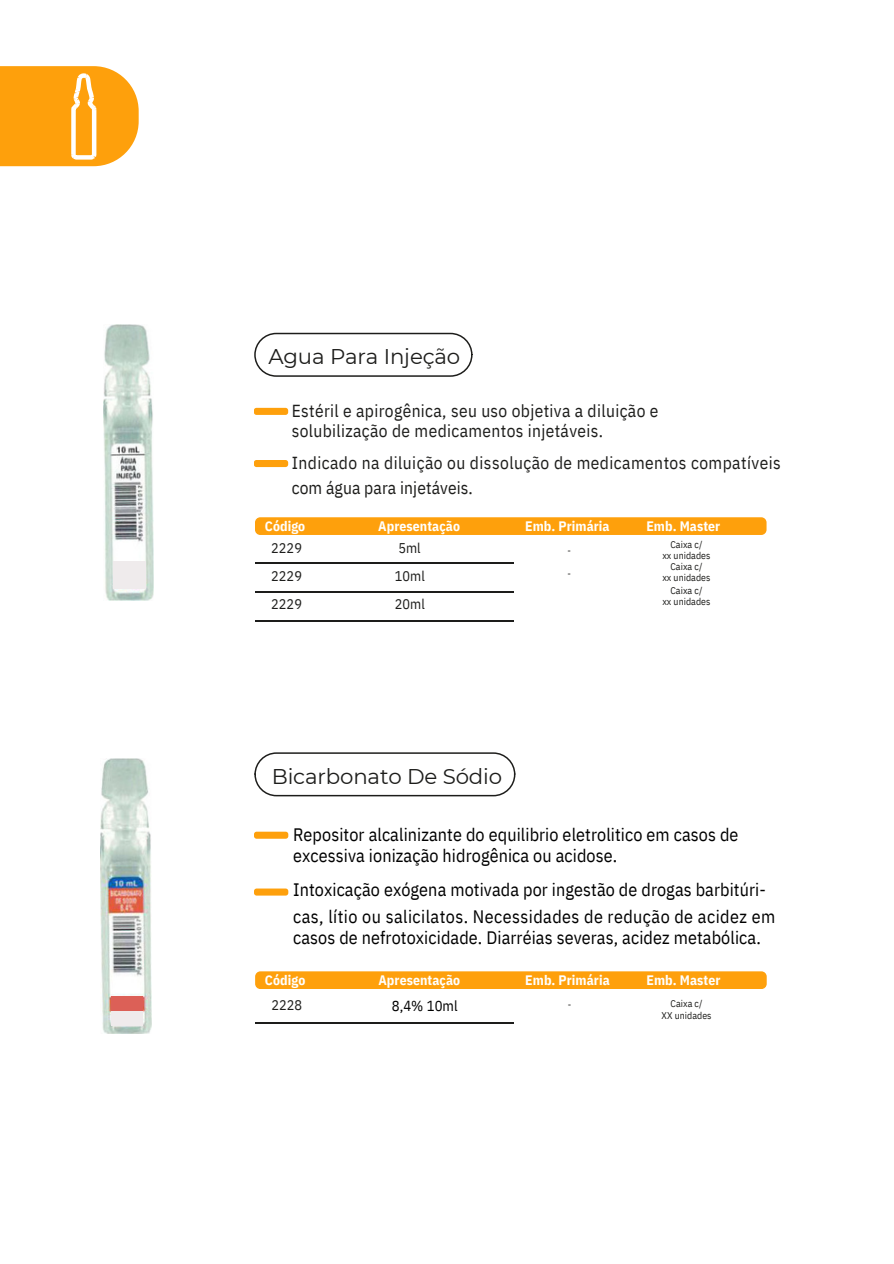
<style>
.page{position:relative;width:894px;height:1264px;background:#fff}
.page>*{position:absolute;margin:0;border:0;box-sizing:border-box;transform-origin:0 0}
.t1{font:21.3px "Montserrat";letter-spacing:-.005em;color:#1d1d1b}
.t2{font:18px/21.3px "IBM Plex Sans Cond";letter-spacing:.005em;color:#000}
.t3{font:17.4px/20.2px "IBM Plex Sans Cond";letter-spacing:.02em;color:#1d1d1b}
.t4{font:14.55px "IBM Plex Sans Cond";color:#000}
.t5{font:14.1px/28.2px "IBM Plex Sans Cond";letter-spacing:.005em;color:#1d1d1b;text-align:justify}
.t6{font:700 13.65px "IBM Plex Sans Cond";letter-spacing:.005em;color:#fff}
.t7{font:9.75px/11.2px "IBM Plex Sans Cond";letter-spacing:.005em;color:#1d1d1b;text-align:center}
</style>
<div class="page">
<div style="left:254px;top:408px;width:34px;height:7px;background:#fea00c;border-radius:3px"></div>
<div style="left:254px;top:460px;width:34px;height:7px;background:#fea00c;border-radius:3px"></div>
<div style="left:254px;top:831px;width:34px;height:7px;background:#fea00c;border-radius:3px"></div>
<div style="left:254px;top:888px;width:34px;height:7px;background:#fea00c;border-radius:3px"></div>
<svg style="left:254px;top:333px;width:218px;height:44px"></svg>
<svg style="left:254px;top:752px;width:261px;height:44px"></svg>
<div style="left:255px;top:517px;width:511px;height:18px;background:#fea00c;border-radius:5px"></div>
<div style="left:255px;top:971px;width:511px;height:18px;background:#fea00c;border-radius:5px"></div>
<hr style="left:255px;top:562px;width:258px;height:1px;background:#1d1d1b">
<hr style="left:255px;top:591px;width:258px;height:1px;background:#1d1d1b">
<hr style="left:255px;top:620px;width:258px;height:1px;background:#1d1d1b">
<hr style="left:255px;top:1022px;width:258px;height:1px;background:#1d1d1b">
<img style="left:103px;top:325px;width:51px;height:275px">
<img style="left:101px;top:758px;width:51px;height:274px">
<svg style="left:0;top:66px;width:139px;height:100px;background:#feac2a"></svg>
<div style="left:111px;top:1010px;width:31px;height:15px;background:#efebec"></div>
<div style="left:111px;top:996px;width:31px;height:14px;background:#dc6057"></div>
<div style="left:114px;top:561px;width:31px;height:28px;background:#efebec"></div>
<h2 class="t1" style="left:268px;top:344px;width:193px">Agua Para Injeção</h2>
<p class="t3" style="left:291px;top:400px;width:368px">Estéril e apirogênica, seu uso objetiva a diluição e solubilização de medicamentos injetáveis.</p>
<p class="t3" style="left:291px;top:450px;width:490px;line-height:24.8px">Indicado na diluição ou dissolução de medicamentos compatíveis com água para injetáveis.</p>
<h3 class="t6" style="left:265px;top:517px;width:42px">Código</h3>
<p class="t5" style="left:271px;top:533px;width:32px">2229<br>2229<br>2229</p>
<h3 class="t6" style="left:378px;top:517px;width:83px">Apresentação</h3>
<h4 class="t6" style="left:525px;top:517px;width:86px">Emb. Primária</h4>
<p class="t6" style="left:646px;top:517px;width:75px">Emb. Master</p>
<p class="t5" style="left:395px;top:533px;width:32px;text-align:left">5ml<br>10ml<br>20ml</p>
<h1 class="t7" style="left:567px;top:544px;width:5px">-</h1>
<h1 class="t7" style="left:567px;top:568px;width:5px">-</h1>
<h3 class="t7" style="left:662px;top:538px;width:49px">Caixa c/<br>xx unidades<br>Caixa c/</h3>
<h3 class="t7" style="left:662px;top:571px;width:49px">xx unidades</h3>
<h3 class="t7" style="left:670px;top:584px;width:33px">Caixa c/</h3>
<h3 class="t7" style="left:662px;top:596px;width:49px">xx unidades</h3>
<h3 class="t1" style="left:272px;top:763px;width:232px">Bicarbonato De Sódio</h3>
<p class="t2" style="left:293px;top:823px;width:447px">Repositor alcalinizante do equilibrio eletrolitico em casos de excessiva ionização hidrogênica ou acidose.</p>
<p class="t2" style="left:293px;top:875px;width:483px;line-height:27px">Intoxicação exógena motivada por ingestão de drogas barbitúri&shy;cas, lítio ou salicilatos. Necessidades de redução de acidez em</p>
<p class="t2" style="left:293px;top:926px;width:469px">casos de nefrotoxicidade. Diarréias severas, acidez metabólica.</p>
<h3 class="t6" style="left:265px;top:971px;width:42px">Código</h3>
<p class="t5" style="left:271px;top:990px;width:32px">2228</p>
<h4 class="t6" style="left:378px;top:971px;width:83px">Apresentação</h4>
<h4 class="t4" style="left:391px;top:996px;width:67px">8,4% 10ml</h4>
<p class="t6" style="left:525px;top:971px;width:86px">Emb. Primária</p>
<h2 class="t7" style="left:567px;top:998px;width:5px">-</h2>
<p class="t6" style="left:646px;top:971px;width:75px">Emb. Master</p>
<h4 class="t7" style="left:661px;top:998px;width:51px">Caixa c/<br>XX unidades</h4>
</div>
